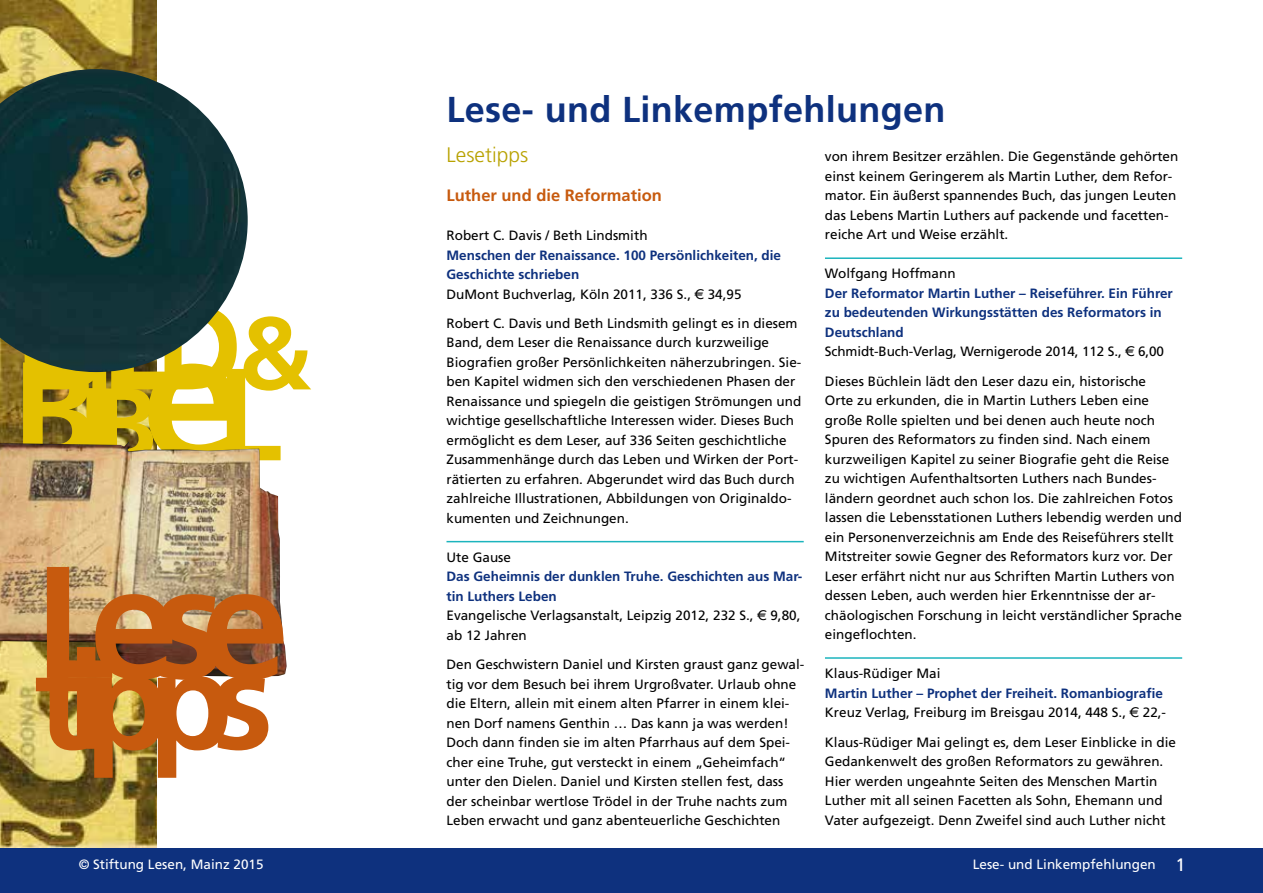
<style>
.page{position:relative;width:1263px;height:893px;background:#fff}
.page>*{position:absolute;margin:0;border:0;box-sizing:border-box;transform-origin:0 0}
.t1{font:700 158.85px "Frutiger";color:#c75a0e}
.t2{font:700 140.25px "Frutiger";color:#e4c100}
.t3{font:700 138px "Frutiger";letter-spacing:-.15em;color:#c75a0e}
.t4{font:700 102.9px "Frutiger";color:#e4c100}
.t5{font:700 36px "Frutiger";letter-spacing:.01em;color:#0e317e}
.t6{font:300 21px "Frutiger";color:#b8a200}
.t7{font:18px "Frutiger";color:#fff}
.t8{font:700 16.5px "Frutiger";color:#c75a0e}
.t9{font:13.5px/19.5px "Frutiger";color:#000}
.t10{font:700 13.5px/19.5px "Frutiger";color:#0e317e}
.t11{font:13.5px "Frutiger";color:#fff}
.s1{font-size:158.85px}
.s2{font-size:161.7px}
.s3{font-size:121.5px}
.s4{font-size:102.9px}
.s5{font-size:183.45px}
.s6{font-size:130.8px}
.s7{font-weight:400;color:#000}
.s8{font-family:"LT Euro Font Sampler";font-weight:400;font-size:12.75px;color:#000}
</style>
<div class="page">
<img style="left:0;top:0;width:156px;height:848px">
<div style="left:0;top:848px;width:1263px;height:45px;background:#0e317e"></div>
<img style="left:0;top:69px;width:248px;height:303px">
<img style="left:0;top:442px;width:287px;height:234px">
<hr style="left:446px;top:541px;width:358px;height:1px;background:#1cb4bd">
<hr style="left:825px;top:257px;width:357px;height:2px;background:#1cb4bd">
<hr style="left:825px;top:657px;width:357px;height:2px;background:#1cb4bd">
<h3 class="t4" style="left:12px;top:293px;width:301px"><span class="s1">B</span>i<span class="s2">L</span><span class="s3">D</span> &amp;</h3>
<h2 class="t2" style="left:12px;top:329px;width:271px">Bi<span class="s4">B</span><span class="s5">e</span><span class="s6">L</span></h2>
<h1 class="t1" style="left:34px;top:529px;width:257px">Lese</h1>
<h3 class="t3" style="left:34px;top:620px;width:241px">tipps</h3>
<h3 class="t5" style="left:446px;top:88px;width:501px">Lese- und Linkempfehlungen</h3>
<h3 class="t6" style="left:446px;top:143px;width:83px">Lesetipps</h3>
<p class="t8" style="left:446px;top:186px;width:217px">Luther und die Reformation</p>
<p class="t9" style="left:446px;top:226px;width:203px">Robert C. Davis / Beth Lindsmith</p>
<p class="t10" style="left:446px;top:245px;width:336px">Menschen der Renaissance. 100 Persönlichkeiten, die<br>Geschichte schrieben<br><span class="s7">DuMont Buchverlag, Köln 2011, 336 S.,</span> <span class="s8">G</span> <span class="s7">34,95</span></p>
<p class="t9" style="left:446px;top:313px;width:356px">Robert C. Davis und Beth Lindsmith gelingt es in diesem Band, dem Leser die Renaissance durch kurzweilige Biografien großer Persönlichkeiten näherzubringen. Sie&shy;ben Kapitel widmen sich den verschiedenen Phasen der Renaissance und spiegeln die geistigen Strömungen und wichtige gesellschaftliche Interessen wider. Dieses Buch ermöglicht es dem Leser, auf 336 Seiten geschichtliche Zusammenhänge durch das Leben und Wirken der Port&shy;rätierten zu erfahren. Abgerundet wird das Buch durch zahlreiche Illustrationen, Abbildungen von Originaldo&shy;kumenten und Zeichnungen.</p>
<p class="t9" style="left:446px;top:547px;width:66px">Ute Gause</p>
<p class="t10" style="left:446px;top:567px;width:357px">Das Geheimnis der dunklen Truhe. Geschichten aus Mar&shy;tin Luthers Leben<br><span class="s7">Evangelische Verlagsanstalt, Leipzig 2012, 232 S.,</span> <span class="s8">G</span> <span class="s7">9,80, ab 12 Jahren</span></p>
<p class="t9" style="left:446px;top:655px;width:359px">Den Geschwistern Daniel und Kirsten graust ganz gewal&shy;tig vor dem Besuch bei ihrem Urgroßvater. Urlaub ohne die Eltern, allein mit einem alten Pfarrer in einem klei&shy;nen Dorf namens Genthin … Das kann ja was werden!<br>Doch dann finden sie im alten Pfarrhaus auf dem Spei&shy;cher eine Truhe, gut versteckt in einem „Geheimfach“ unter den Dielen. Daniel und Kirsten stellen fest, dass der scheinbar wertlose Trödel in der Truhe nachts zum Leben erwacht und ganz abenteuerliche Geschichten</p>
<p class="t9" style="left:825px;top:147px;width:355px">von ihrem Besitzer erzählen. Die Gegenstände gehörten einst keinem Geringerem als Martin Luther, dem Refor&shy;mator. Ein äußerst spannendes Buch, das jungen Leuten das Lebens Martin Luthers auf packende und facetten&shy;reiche Art und Weise erzählt.</p>
<p class="t9" style="left:825px;top:264px;width:132px">Wolfgang Hoffmann</p>
<p class="t10" style="left:825px;top:283px;width:349px">Der Reformator Martin Luther – Reiseführer. Ein Führer zu bedeutenden Wirkungsstätten des Reformators in Deutschland<br><span class="s7">Schmidt-Buch-Verlag, Wernigerode 2014, 112 S.,</span> <span class="s8">G</span> <span class="s7">6,00</span></p>
<p class="t9" style="left:825px;top:371px;width:359px">Dieses Büchlein lädt den Leser dazu ein, historische<br>Orte zu erkunden, die in Martin Luthers Leben eine große Rolle spielten und bei denen auch heute noch Spuren des Reformators zu finden sind. Nach einem kurzweiligen Kapitel zu seiner Biografie geht die Reise zu wichtigen Aufenthaltsorten Luthers nach Bundes&shy;ländern geordnet auch schon los. Die zahlreichen Fotos lassen die Lebensstationen Luthers lebendig werden und ein Personenverzeichnis am Ende des Reiseführers stellt Mitstreiter sowie Gegner des Reformators kurz vor. Der Leser erfährt nicht nur aus Schriften Martin Luthers von dessen Leben, auch werden hier Erkenntnisse der ar&shy;chäologischen Forschung in leicht verständlicher Sprache eingeflochten.</p>
<p class="t9" style="left:825px;top:664px;width:117px">Klaus-Rüdiger Mai</p>
<p class="t10" style="left:825px;top:683px;width:343px">Martin Luther – Prophet der Freiheit. Romanbiografie<br><span class="s7">Kreuz Verlag, Freiburg im Breisgau 2014, 448 S.,</span> <span class="s8">G</span> <span class="s7">22,-</span></p>
<p class="t9" style="left:825px;top:732px;width:353px">Klaus-Rüdiger Mai gelingt es, dem Leser Einblicke in die Gedankenwelt des großen Reformators zu gewähren.<br>Hier werden ungeahnte Seiten des Menschen Martin Luther mit all seinen Facetten als Sohn, Ehemann und Vater aufgezeigt. Denn Zweifel sind auch Luther nicht</p>
<p class="t11" style="left:79px;top:857px;width:186px">© Stiftung Lesen, Mainz 2015</p>
<p class="t11" style="left:973px;top:857px;width:185px">Lese- und Linkempfehlungen</p>
<h3 class="t7" style="left:1165px;top:855px;width:22px">01</h3>
</div>
